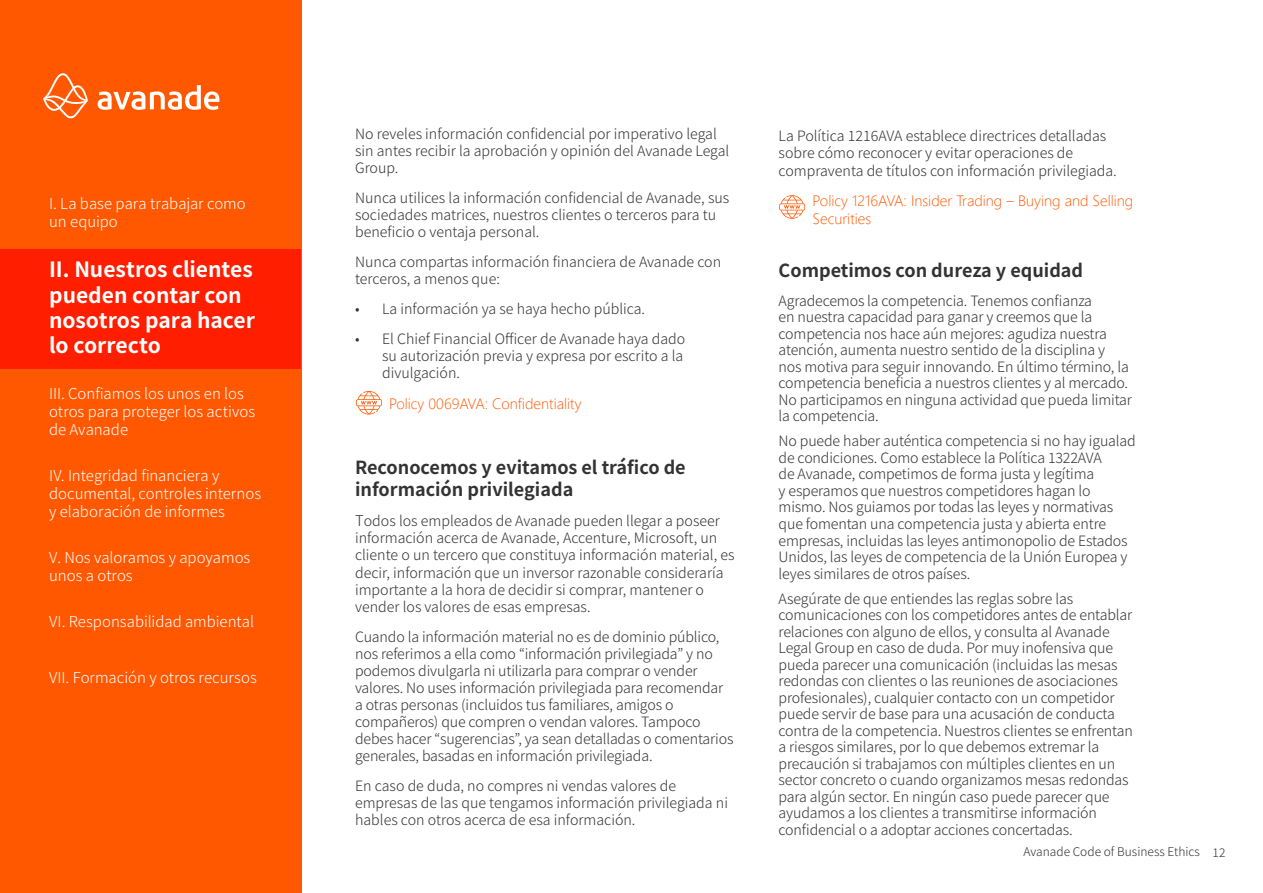
<style>
.page{position:relative;width:1263px;height:893px;background:#fff}
.page>*{position:absolute;margin:0;border:0;box-sizing:border-box;transform-origin:0 0}
.t1{font:700 21px/25.2px "Source Han Sans";color:#fff}
.t2{font:700 18px/21.6px "Source Han Sans";color:#333}
.t3{font:300 15px/18px "Source Han Sans";color:#fff}
.t4{font:300 15px/18px "Segoe UI";color:#ff5800}
.t5{font:300 14.25px/16.5px "Source Han Sans";letter-spacing:-.01em;color:#333}
.t6{font:300 12px "Source Han Sans";color:#333}
.s1{font-size:15px}
</style>
<div class="page">
<div style="left:0;top:0;width:301px;height:893px;background:#ff5800"></div>
<svg style="left:98px;top:85px;width:121px;height:25px"></svg>
<svg style="left:43px;top:73px;width:45px;height:45px"></svg>
<svg style="left:779px;top:195px;width:26px;height:24px"></svg>
<div style="left:0;top:249px;width:301px;height:119px;background:#ff1e00"></div>
<svg style="left:356px;top:391px;width:26px;height:23px"></svg>
<p class="t3" style="left:49px;top:194px;width:198px">I. La base para trabajar como un equipo</p>
<h1 class="t1" style="left:49px;top:258px;width:207px">II. Nuestros clientes pueden contar con nosotros para hacer lo correcto</h1>
<p class="t3" style="left:49px;top:385px;width:207px">III. Confiamos los unos en los otros para proteger los activos de Avanade</p>
<p class="t3" style="left:49px;top:467px;width:214px">IV. Integridad financiera y documental, controles internos y elaboración de informes</p>
<p class="t3" style="left:49px;top:549px;width:203px">V. Nos valoramos y apoyamos unos a otros</p>
<p class="t3" style="left:49px;top:613px;width:206px">VI. Responsabilidad ambiental</p>
<p class="t3" style="left:49px;top:669px;width:209px">VII. Formación y otros recursos</p>
<p class="t5" style="left:355px;top:125px;width:376px;line-height:17.1px">No reveles información confidencial por imperativo legal sin antes recibir la aprobación y opinión del Avanade Legal<br>Group.</p>
<p class="t5" style="left:355px;top:189px;width:376px;line-height:17.1px">Nunca utilices la información confidencial de Avanade, sus sociedades matrices, nuestros clientes o terceros para tu beneficio o ventaja personal.</p>
<p class="t5" style="left:355px;top:254px;width:368px;line-height:17.1px">Nunca compartas información financiera de Avanade con terceros, a menos que:</p>
<p class="t5" style="left:355px;top:301px;width:292px">• La información ya se haya hecho pública.</p>
<p class="t5" style="left:382px;top:330px;width:305px;line-height:17.1px;text-indent:-27px">• El Chief Financial Officer de Avanade haya dado su autorización previa y expresa por escrito a la divulgación.</p>
<p class="t4" style="left:389px;top:394px;width:194px">Policy 0069AVA: Confidentiality</p>
<p class="t2" style="left:355px;top:457px;width:332px">Reconocemos y evitamos el tráfico de información privilegiada</p>
<p class="t5" style="left:355px;top:513px;width:381px;line-height:17.1px"><span class="s1">T</span>odos los empleados de Avanade pueden llegar a poseer información acerca de Avanade, Accenture, Microsoft, un cliente o un tercero que constituya información material, es decir, información que un inversor razonable consideraría importante a la hora de decidir si comprar, mantener o vender los valores de esas empresas.</p>
<p class="t5" style="left:355px;top:628px;width:380px;line-height:17.1px">Cuando la información material no es de dominio público, nos referimos a ella como “información privilegiada” y no podemos divulgarla ni utilizarla para comprar o vender valores. No uses información privilegiada para recomendar a otras personas (incluidos tus familiares, amigos o compañeros) que compren o vendan valores. Tampoco debes hacer “sugerencias”, ya sean detalladas o comentarios generales, basadas en información privilegiada.</p>
<p class="t5" style="left:355px;top:778px;width:374px;line-height:17.1px">En caso de duda, no compres ni vendas valores de empresas de las que tengamos información privilegiada ni hables con otros acerca de esa información.</p>
<p class="t5" style="left:779px;top:128px;width:340px;line-height:17.1px">La Política 1216AVA establece directrices detalladas sobre cómo reconocer y evitar operaciones de compraventa de títulos con información privilegiada.</p>
<p class="t4" style="left:813px;top:191px;width:322px">Policy 1216AVA: Insider Trading – Buying and Selling<br>Securities</p>
<p class="t2" style="left:779px;top:260px;width:306px">Competimos con dureza y equidad</p>
<p class="t5" style="left:779px;top:293px;width:355px">Agradecemos la competencia. Tenemos confianza<br>en nuestra capacidad para ganar y creemos que la competencia nos hace aún mejores: agudiza nuestra atención, aumenta nuestro sentido de la disciplina y<br>nos motiva para seguir innovando. En último término, la competencia beneficia a nuestros clientes y al mercado.<br>No participamos en ninguna actividad que pueda limitar la competencia.</p>
<p class="t5" style="left:779px;top:433px;width:359px">No puede haber auténtica competencia si no hay igualad de condiciones. Como establece la Política 1322AVA<br>de Avanade, competimos de forma justa y legítima<br>y esperamos que nuestros competidores hagan lo mismo. Nos guiamos por todas las leyes y normativas que fomentan una competencia justa y abierta entre empresas, incluidas las leyes antimonopolio de Estados Unidos, las leyes de competencia de la Unión Europea y leyes similares de otros países.</p>
<p class="t5" style="left:779px;top:590px;width:356px">Asegúrate de que entiendes las reglas sobre las comunicaciones con los competidores antes de entablar relaciones con alguno de ellos, y consulta al Avanade Legal Group en caso de duda. Por muy inofensiva que pueda parecer una comunicación (incluidas las mesas redondas con clientes o las reuniones de asociaciones profesionales), cualquier contacto con un competidor puede servir de base para una acusación de conducta contra de la competencia. Nuestros clientes se enfrentan a riesgos similares, por lo que debemos extremar la precaución si trabajamos con múltiples clientes en un sector concreto o cuando organizamos mesas redondas para algún sector. En ningún caso puede parecer que ayudamos a los clientes a transmitirse información confidencial o a adoptar acciones concertadas.</p>
<p class="t6" style="left:1023px;top:845px;width:203px">Avanade Code of Business Ethics 12</p>
</div>
